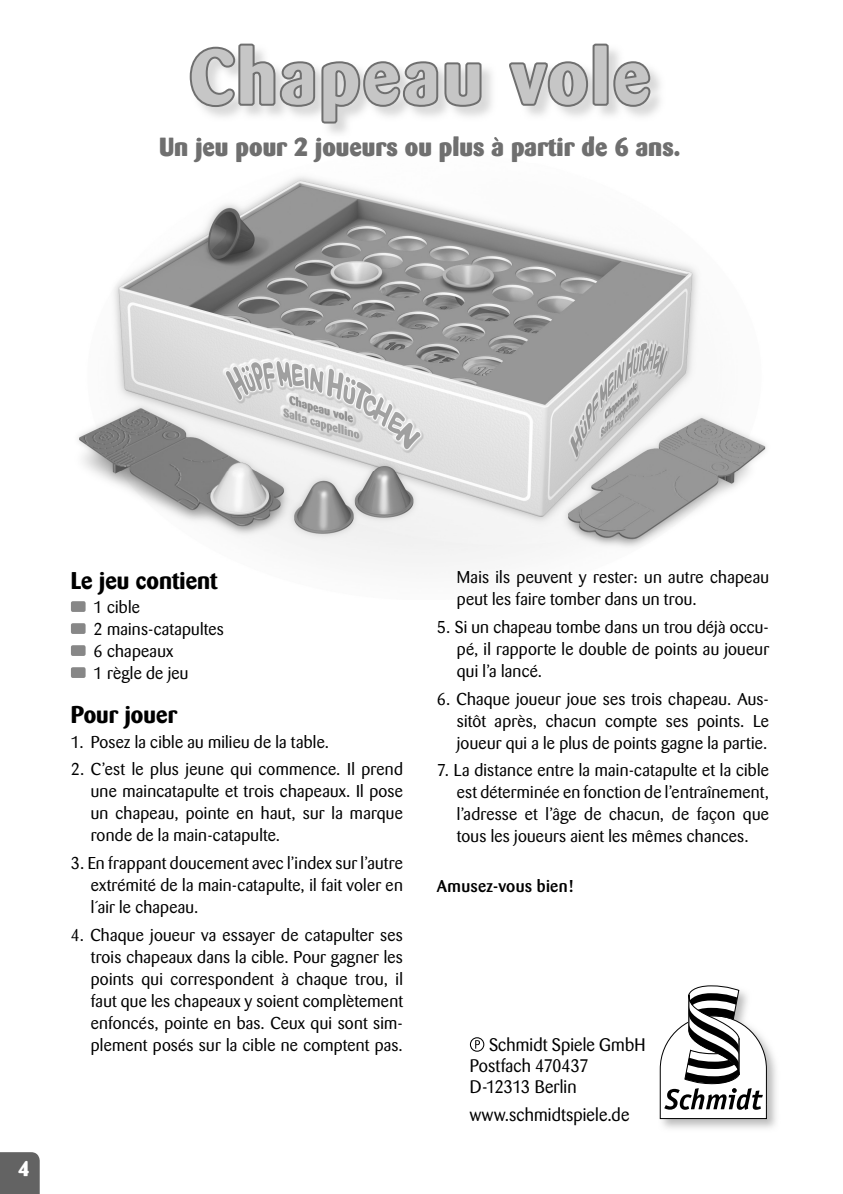
<style>
.page{position:relative;width:843px;height:1194px;background:#fff}
.page>*{position:absolute;margin:0;border:0;box-sizing:border-box;transform-origin:0 0}
.t1{font:700 76px "Barmeno";letter-spacing:.045em;color:#c6c6c6}
.t2{font:800 26px "Barmeno";color:#6f6f6f}
.t3{font:700 24px "Barmeno";color:#000}
.t4{font:800 21px "Barmeno";color:#fff}
.t5{font:18px/21px "Barmeno";letter-spacing:.005em;color:#000}
.t6{font:17px/22px "Barmeno";letter-spacing:.015em;color:#000;text-align:justify}
.t7{font:500 17px "Barmeno";letter-spacing:.015em;color:#000}
</style>
<div class="page">
<img style="left:78px;top:176px;width:688px;height:388px">
<img style="left:328px;top:44px;width:332px;height:90px">
<img style="left:196px;top:136px;width:431px;height:3px">
<svg style="left:189px;top:43px;width:296px;height:83px"></svg>
<svg style="left:507px;top:59px;width:83px;height:50px"></svg>
<div style="left:592px;top:44px;width:16px;height:62px;border:4px solid #6f6f6f;border-radius:2px"></div>
<svg style="left:611px;top:59px;width:41px;height:50px;background:#b8b8b8"></svg>
<div style="left:71px;top:601px;width:14px;height:11px;background:#878787;border-radius:2px"></div>
<div style="left:71px;top:623px;width:14px;height:11px;background:#878787;border-radius:2px"></div>
<div style="left:71px;top:645px;width:14px;height:11px;background:#878787;border-radius:2px"></div>
<div style="left:71px;top:667px;width:14px;height:11px;background:#878787;border-radius:2px"></div>
<svg style="left:469px;top:1037px;width:15px;height:14px"></svg>
<img style="left:660px;top:1043px;width:116px;height:86px">
<svg style="left:659px;top:985px;width:107px;height:134px"></svg>
<div style="left:0;top:1152px;width:40px;height:42px;background:#636363"></div>
<h1 class="t1" style="left:190px;top:31px;width:461px">Chapeau vole</h1>
<h2 class="t2" style="left:159px;top:131px;width:522px">Un jeu pour 2 joueurs ou plus à partir de 6 ans.</h2>
<p class="t4" style="left:18px;top:1155px;width:13px">4</p>
<h3 class="t3" style="left:71px;top:566px;width:148px">Le jeu contient</h3>
<p class="t6" style="left:94px;top:596px;width:132px;text-align:left">1 cible<br>2 mains-catapultes<br>6 chapeaux<br>1 règle de jeu</p>
<h3 class="t3" style="left:71px;top:700px;width:108px">Pour jouer</h3>
<p class="t6" style="left:71px;top:731px;width:259px">1. Posez la cible au milieu de la table.</p>
<p class="t6" style="left:91px;top:758px;width:313px;text-indent:-20px">2. C’est le plus jeune qui commence. Il prend une maincatapulte et trois chapeaux. Il pose un chapeau, pointe en haut, sur la marque ronde de la main-catapulte.</p>
<p class="t6" style="left:91px;top:852px;width:313px;text-indent:-20px">3. En frappant doucement avec l’index sur l’autre extrémité de la main-catapulte, il fait voler en l´air le chapeau.</p>
<p class="t6" style="left:91px;top:924px;width:313px;text-indent:-20px">4. Chaque joueur va essayer de catapulter ses trois chapeaux dans la cible. Pour gagner les points qui correspondent à chaque trou, il faut que les chapeaux y soient complètement enfoncés, pointe en bas. Ceux qui sont sim&shy;plement posés sur la cible ne comptent pas.</p>
<p class="t6" style="left:456px;top:567px;width:313px">Mais ils peuvent y rester: un autre chapeau peut les faire tomber dans un trou.</p>
<p class="t6" style="left:456px;top:616px;width:313px;text-indent:-20px">5. Si un chapeau tombe dans un trou déjà occu&shy;pé, il rapporte le double de points au joueur qui l’a lancé.</p>
<p class="t6" style="left:456px;top:688px;width:313px;text-indent:-20px">6. Chaque joueur joue ses trois chapeau. Aus&shy;sitôt après, chacun compte ses points. Le joueur qui a le plus de points gagne la partie.</p>
<p class="t6" style="left:456px;top:760px;width:313px;text-indent:-20px">7. La distance entre la main-catapulte et la cible est déterminée en fonction de l’entraînement, l’adresse et l’âge de chacun, de façon que tous les joueurs aient les mêmes chances.</p>
<p class="t7" style="left:437px;top:876px;width:138px">Amusez-vous bien!</p>
<p class="t5" style="left:469px;top:1034px;width:177px;text-indent:19px">Schmidt Spiele GmbH<br>Postfach 470437<br>D-12313 Berlin</p>
<p class="t5" style="left:469px;top:1104px;width:161px">www.schmidtspiele.de</p>
</div>
